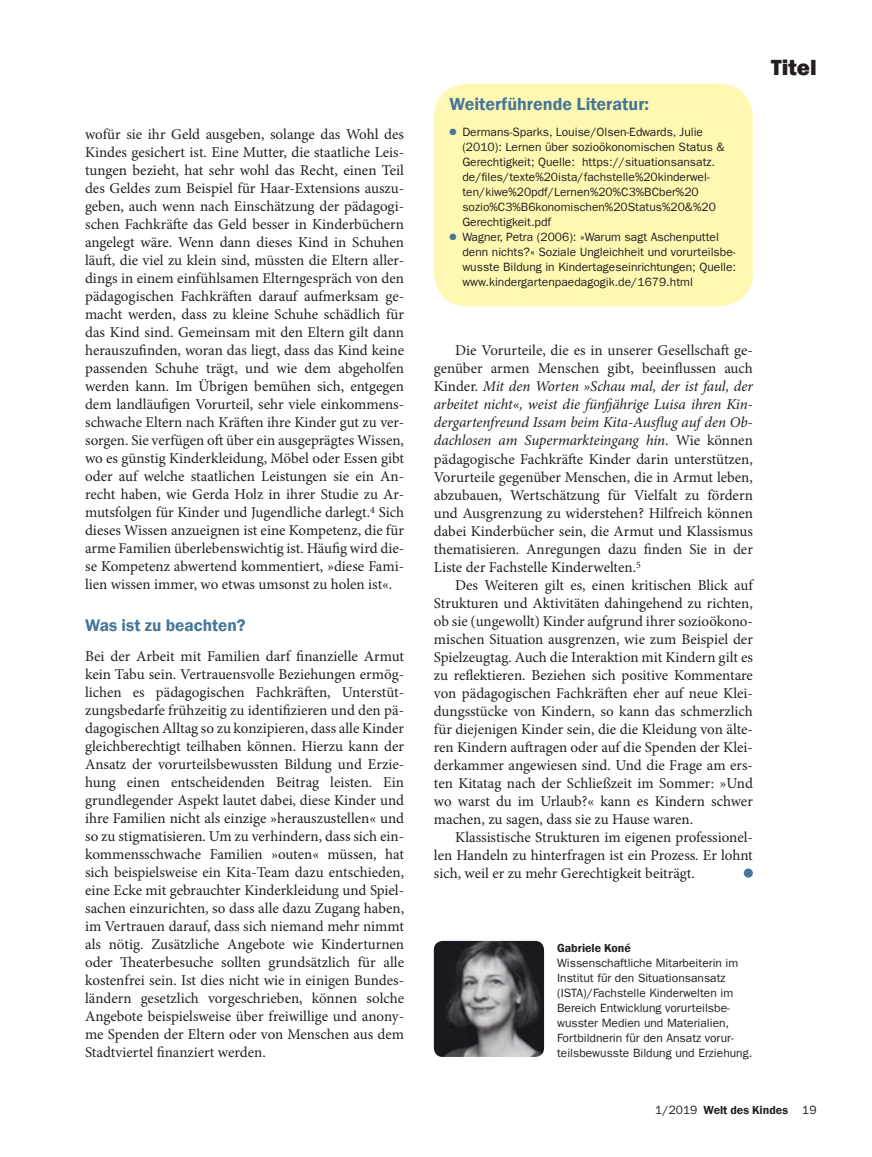
<style>
.page{position:relative;width:872px;height:1157px;background:#fff}
.page>*{position:absolute;margin:0;border:0;box-sizing:border-box;transform-origin:0 0}
.t1{font:800 22.5px "Franklin Gothic";color:#231f20}
.t2{font:600 18px "Franklin Gothic";color:#457699}
.t3{font:600 17.25px "Franklin Gothic";color:#457699}
.t4{font:15px/18px "Minion Pro";color:#231f20;text-align:justify}
.t5{font:12px/15px "Franklin Gothic LT";color:#231f20}
.t6{font:600 12px "Franklin Gothic";color:#231f20}
.s1{color:#457699}
.s2{font-style:italic}
.s3{font-family:"Franklin Gothic LT";font-weight:400}
</style>
<div class="page">
<img style="left:434px;top:941px;width:110px;height:116px">
<div style="left:743px;top:868px;width:10px;height:9px;background:#457699;border-radius:50%"></div>
<div style="left:434px;top:84px;width:319px;height:222px;background:#fff8b2;border-radius:34px"></div>
<p class="t4" style="left:85px;top:125px;width:320px">wofür sie ihr Geld ausgeben, solange das Wohl des Kindes gesichert ist. Eine Mutter, die staatliche Leis&shy;tungen bezieht, hat sehr wohl das Recht, einen Teil des Geldes zum Beispiel für Haar-Extensions auszu&shy;geben, auch wenn nach Einschätzung der pädagogi&shy;schen Fachkräfte das Geld besser in Kinderbüchern angelegt wäre. Wenn dann dieses Kind in Schuhen läuft, die viel zu klein sind, müssten die Eltern aller&shy;dings in einem einfühlsamen Elterngespräch von den pädagogischen Fachkräften darauf aufmerksam ge&shy;macht werden, dass zu kleine Schuhe schädlich für das Kind sind. Gemeinsam mit den Eltern gilt dann herauszufinden, woran das liegt, dass das Kind keine passenden Schuhe trägt, und wie dem abgeholfen werden kann. Im Übrigen bemühen sich, entgegen dem landläufigen Vorurteil, sehr viele einkommens&shy;schwache Eltern nach Kräften ihre Kinder gut zu ver&shy;sorgen. Sie verfügen oft über ein ausgeprägtes Wissen, wo es günstig Kinderkleidung, Möbel oder Essen gibt oder auf welche staatlichen Leistungen sie ein An&shy;recht haben, wie Gerda Holz in ihrer Studie zu Ar&shy;mutsfolgen für Kinder und Jugendliche darlegt.<sup>4</sup> Sich dieses Wissen anzueignen ist eine Kompetenz, die für arme Familien überlebenswichtig ist. Häufig wird die&shy;se Kompetenz abwertend kommentiert, »diese Fami&shy;lien wissen immer, wo etwas umsonst zu holen ist«.</p>
<p class="t3" style="left:85px;top:614px;width:162px">Was ist zu beachten?</p>
<p class="t4" style="left:85px;top:647px;width:320px">Bei der Arbeit mit Familien darf finanzielle Armut kein Tabu sein. Vertrauensvolle Beziehungen ermög&shy;lichen es pädagogischen Fachkräften, Unterstüt&shy;zungsbedarfe frühzeitig zu identifizieren und den pä&shy;dagogischen Alltag so zu konzipieren, dass alle Kinder gleichberechtigt teilhaben können. Hierzu kann der Ansatz der vorurteilsbewussten Bildung und Erzie&shy;hung einen entscheidenden Beitrag leisten. Ein grundlegender Aspekt lautet dabei, diese Kinder und ihre Familien nicht als einzige »herauszustellen« und so zu stigmatisieren. Um zu verhindern, dass sich ein&shy;kommensschwache Familien »outen« müssen, hat sich beispielsweise ein Kita-Team dazu entschieden, eine Ecke mit gebrauchter Kinderkleidung und Spiel&shy;sachen einzurichten, so dass alle dazu Zugang haben, im Vertrauen darauf, dass sich niemand mehr nimmt als nötig. Zusätzliche Angebote wie Kinderturnen oder Theaterbesuche sollten grundsätzlich für alle kostenfrei sein. Ist dies nicht wie in einigen Bundes&shy;ländern gesetzlich vorgeschrieben, können solche Angebote beispielsweise über freiwillige und anony&shy;me Spenden der Eltern oder von Menschen aus dem Stadtviertel finanziert werden.</p>
<p class="t2" style="left:449px;top:93px;width:201px">Weiterführende Literatur:</p>
<p class="t5" style="left:462px;top:124px;width:264px;text-indent:-13px"><span class="s1">●</span> Dermans-Sparks, Louise/Olsen-Edwards, Julie (2010): Lernen über sozioökonomischen Status &amp; Gerechtigkeit; Quelle: https://situationsansatz. de/files/texte%20ista/fachstelle%20kinderwel&shy;ten/kiwe%20pdf/Lernen%20%C3%BCber%20 sozio%C3%B6konomischen%20Status%20&amp;%20<br>Gerechtigkeit.pdf</p>
<p class="t5" style="left:462px;top:229px;width:275px;text-indent:-13px"><span class="s1">●</span> Wagner, Petra (2006): »Warum sagt Aschenputtel denn nichts?« Soziale Ungleichheit und vorurteilsbe&shy;wusste Bildung in Kindertageseinrichtungen; Quelle: www.kindergartenpaedagogik.de/1679.html</p>
<h1 class="t1" style="left:771px;top:53px;width:47px">Titel</h1>
<p class="t4" style="left:434px;top:342px;width:320px;text-indent:21px">Die Vorurteile, die es in unserer Gesellschaft ge&shy;genüber armen Menschen gibt, beeinflussen auch Kinder. <span class="s2">Mit den Worten »Schau mal, der ist faul, der arbeitet nicht«, weist die fünfjährige Luisa ihren Kin&shy;dergartenfreund Issam beim Kita-Ausflug auf den Ob&shy;dachlosen am Supermarkteingang hin</span>. Wie können pädagogische Fachkräfte Kinder darin unterstützen, Vorurteile gegenüber Menschen, die in Armut leben, abzubauen, Wertschätzung für Vielfalt zu fördern und Ausgrenzung zu widerstehen? Hilfreich können dabei Kinderbücher sein, die Armut und Klassismus thematisieren. Anregungen dazu finden Sie in der Liste der Fachstelle Kinderwelten.<sup>5</sup></p>
<p class="t4" style="left:434px;top:576px;width:320px;text-indent:21px">Des Weiteren gilt es, einen kritischen Blick auf Strukturen und Aktivitäten dahingehend zu richten, ob sie (ungewollt) Kinder aufgrund ihrer sozioökono&shy;mischen Situation ausgrenzen, wie zum Beispiel der Spielzeugtag. Auch die Interaktion mit Kindern gilt es zu reflektieren. Beziehen sich positive Kommentare von pädagogischen Fachkräften eher auf neue Klei&shy;dungsstücke von Kindern, so kann das schmerzlich für diejenigen Kinder sein, die die Kleidung von älte&shy;ren Kindern auftragen oder auf die Spenden der Klei&shy;derkammer angewiesen sind. Und die Frage am ers&shy;ten Kitatag nach der Schließzeit im Sommer: »Und wo warst du im Urlaub?« kann es Kindern schwer machen, zu sagen, dass sie zu Hause waren.</p>
<p class="t4" style="left:434px;top:828px;width:320px;text-indent:21px">Klassistische Strukturen im eigenen professionel&shy;len Handeln zu hinterfragen ist ein Prozess. Er lohnt sich, weil er zu mehr Gerechtigkeit beiträgt.</p>
<p class="t6" style="left:557px;top:940px;width:75px">Gabriele Koné</p>
<p class="t5" style="left:557px;top:955px;width:197px">Wissenschaftliche Mitarbeiterin im Institut für den Situationsansatz (ISTA)/Fachstelle Kinderwelten im Bereich Entwicklung vorurteilsbe&shy;wusster Medien und Materialien, Fortbildnerin für den Ansatz vorur&shy;teilsbewusste Bildung und Erziehung.</p>
<p class="t6" style="left:655px;top:1103px;width:163px"><span class="s3">1/2019</span> Welt des Kindes <span class="s3">19</span></p>
</div>
